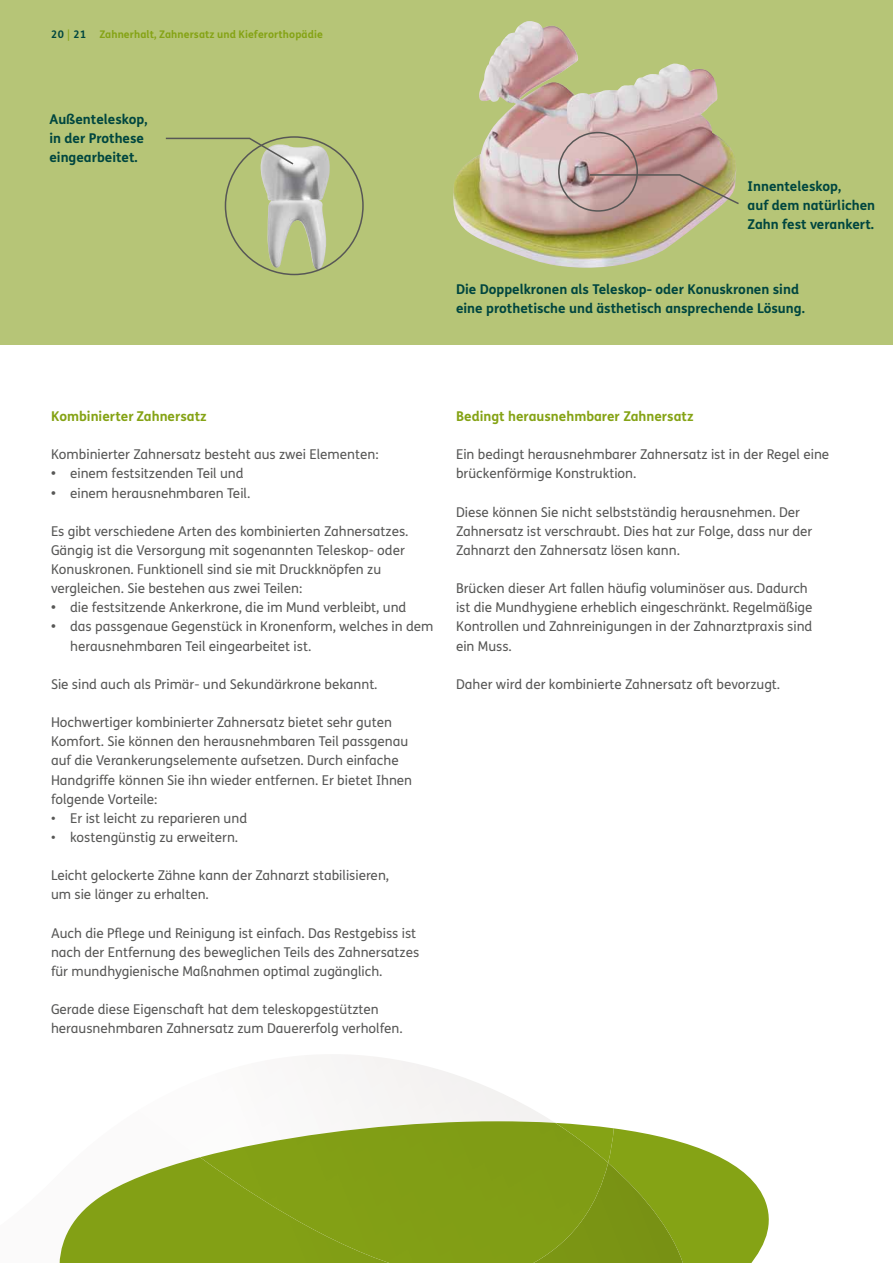
<style>
.page{position:relative;width:893px;height:1263px;background:#fff}
.page>*{position:absolute;margin:0;border:0;box-sizing:border-box;transform-origin:0 0}
.t1{font:13.5px/19.2px "FS Me";color:#575756}
.t2{font:700 13.5px/19.2px "FS Me";color:#00463f}
.t3{font:700 13.5px "FS Me";color:#85a315}
.t4{font:700 10.5px "FS Me";letter-spacing:.01em;color:#85a315}
.s1{color:#00463f}
.s2{font-weight:400}
.s3{font-weight:700}
</style>
<div class="page">
<svg style="left:59px;top:1157px;width:141px;height:106px"></svg>
<svg style="left:608px;top:1127px;width:161px;height:136px"></svg>
<img style="left:200px;top:1121px;width:408px;height:142px">
<div style="left:0;top:0;width:893px;height:344px;background:#b6c577"></div>
<img style="left:453px;top:21px;width:284px;height:247px">
<div style="left:558px;top:132px;width:80px;height:80px;border:2px solid #575756;border-radius:50%"></div>
<img style="left:261px;top:144px;width:70px;height:127px">
<svg style="left:165px;top:137px;width:130px;height:29px"></svg>
<svg style="left:588px;top:173px;width:151px;height:33px;background:#b19684"></svg>
<p class="t4" style="left:51px;top:30px;width:273px"><span class="s1">20</span> <span class="s2">|</span> <span class="s1">21</span> Zahnerhalt, Zahnersatz und Kieferorthopädie</p>
<p class="t2" style="left:49px;top:111px;width:100px">Außenteleskop, in der Prothese ein gearbeitet.</p>
<p class="t2" style="left:748px;top:177px;width:129px">Innenteleskop,<br>auf dem natürlichen<br>Zahn fest verankert.</p>
<p class="t2" style="left:456px;top:281px;width:350px">Die Doppelkronen als Teleskop- oder Konuskronen sind eine prothetische und ästhetisch ansprechende Lösung.</p>
<p class="t3" style="left:51px;top:410px;width:157px">Kombinierter Zahnersatz</p>
<p class="t1" style="left:51px;top:446px;width:329px">Kombinierter Zahnersatz besteht aus zwei Elementen:</p>
<p class="t1" style="left:51px;top:465px;width:194px"><span class="s3">•</span> einem festsitzenden Teil und</p>
<p class="t1" style="left:51px;top:484px;width:201px"><span class="s3">•</span> einem herausnehmbaren Teil.</p>
<p class="t1" style="left:51px;top:522px;width:359px">Es gibt verschiedene Arten des kombinierten Zahnersatzes.<br>Gängig ist die Versorgung mit sogenannten Teleskop- oder Konuskronen. Funktionell sind sie mit Druckknöpfen zu vergleichen. Sie bestehen aus zwei Teilen:</p>
<p class="t1" style="left:51px;top:599px;width:357px"><span class="s3">•</span> die festsitzende Ankerkrone, die im Mund verbleibt, und</p>
<p class="t1" style="left:70px;top:618px;width:365px;text-indent:-19px"><span class="s3">•</span> das passgenaue Gegenstück in Kronenform, welches in dem herausnehmbaren Teil eingearbeitet ist.</p>
<p class="t1" style="left:51px;top:676px;width:328px">Sie sind auch als Primär- und Sekundärkrone bekannt.</p>
<p class="t1" style="left:51px;top:714px;width:363px">Hochwertiger kombinierter Zahnersatz bietet sehr guten Komfort. Sie können den herausnehmbaren Teil passgenau auf die Verankerungselemente aufsetzen. Durch einfache Handgriffe können Sie ihn wieder entfernen. Er bietet Ihnen folgende Vorteile:</p>
<p class="t1" style="left:51px;top:809px;width:198px">• Er ist leicht zu reparieren und</p>
<p class="t1" style="left:51px;top:829px;width:189px">• kostengünstig zu erweitern.</p>
<p class="t1" style="left:51px;top:867px;width:340px">Leicht gelockerte Zähne kann der Zahnarzt stabilisieren, um sie länger zu erhalten.</p>
<p class="t1" style="left:51px;top:924px;width:370px">Auch die Pflege und Reinigung ist einfach. Das Restgebiss ist nach der Entfernung des beweglichen Teils des Zahnersatzes für mundhygienische Maßnahmen optimal zugänglich.</p>
<p class="t1" style="left:51px;top:1001px;width:353px">Gerade diese Eigenschaft hat dem teleskopgestützten herausnehmbaren Zahnersatz zum Dauererfolg verholfen.</p>
<p class="t3" style="left:456px;top:410px;width:239px">Bedingt herausnehmbarer Zahnersatz</p>
<p class="t1" style="left:456px;top:446px;width:375px">Ein bedingt herausnehmbarer Zahnersatz ist in der Regel eine brückenförmige Konstruktion.</p>
<p class="t1" style="left:456px;top:503px;width:358px">Diese können Sie nicht selbstständig herausnehmen. Der<br>Zahnersatz ist verschraubt. Dies hat zur Folge, dass nur der<br>Zahnarzt den Zahnersatz lösen kann.</p>
<p class="t1" style="left:456px;top:580px;width:358px">Brücken dieser Art fallen häufig voluminöser aus. Dadurch ist die Mundhygiene erheblich eingeschränkt. Regelmäßige Kontrollen und Zahnreinigungen in der Zahnarztpraxis sind ein Muss.</p>
<p class="t1" style="left:456px;top:676px;width:326px">Daher wird der kombinierte Zahnersatz oft bevorzugt.</p>
</div>
